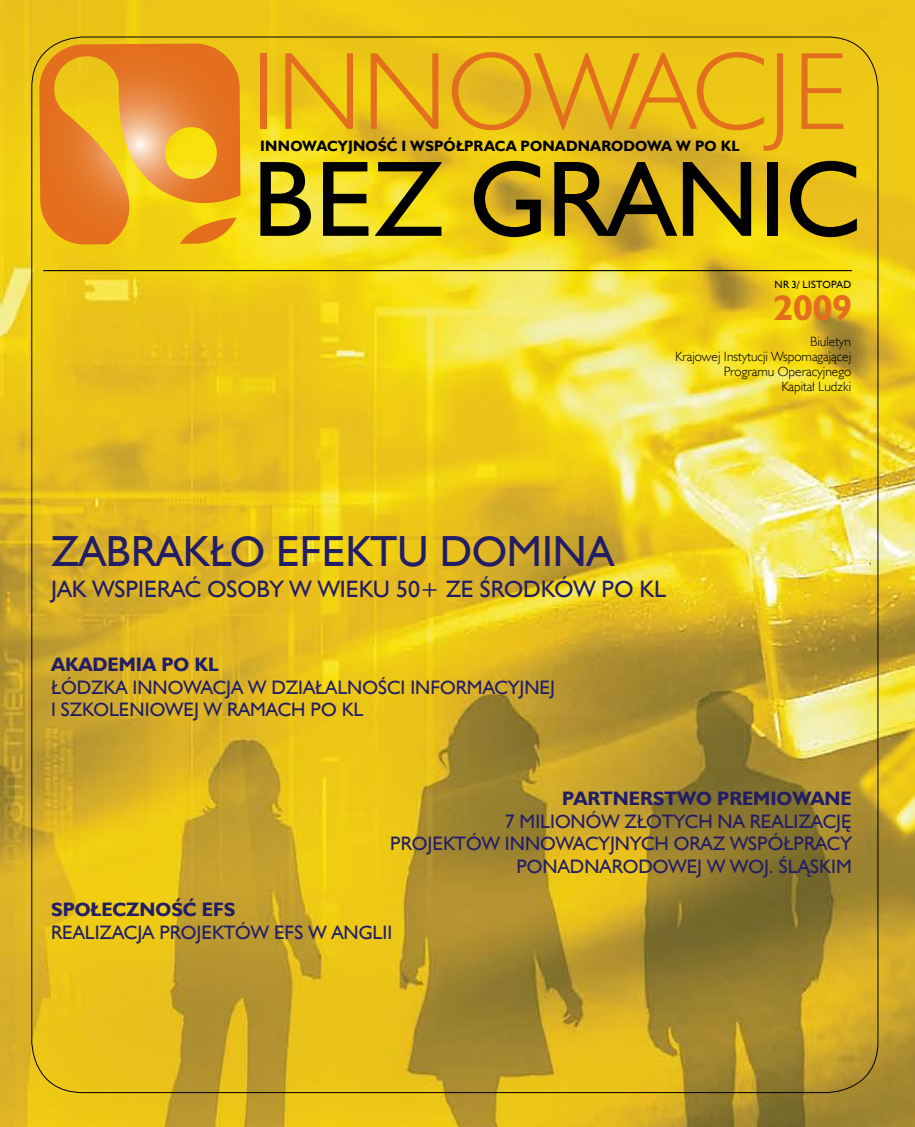
<style>
.page{position:relative;width:915px;height:1127px;background:#fff}
.page>*{position:absolute;margin:0;border:0;box-sizing:border-box;transform-origin:0 0}
.t1{font:110.55px "Humanst 521 Lt EU";color:#e36f1e}
.t2{font:108px "Humanst 521 EU";color:#000}
.t3{font:43.5px "Humanst 521 EU";color:#221d67}
.t4{font:700 36px "Humanst 521 EU";color:#e36f1e}
.t5{font:23.7px "Humanst 521 EU";color:#221d67}
.t6{font:19.5px/22.5px "Humanst 521 EU";color:#221d67}
.t7{font:700 19.5px "Humanst 521 EU";color:#221d67}
.t8{font:700 15px "Humanst 521 EU";letter-spacing:.01em;color:#000}
.t9{font:13.5px/15px "Humanst 521 Lt EU";color:#000;text-align:right}
.t10{font:10.5px "Humanst 521 EU";letter-spacing:.02em;color:#000}
</style>
<div class="page">
<img style="left:0;top:0;width:914px;height:1127px">
<hr style="left:43px;top:270px;width:808px;height:1px;background:#000">
<svg style="left:39px;top:44px;width:201px;height:201px"></svg>
<h1 class="t1" style="left:251px;top:23px;width:597px">Innowacje</h1>
<p class="t8" style="left:260px;top:136px;width:480px">INNOWACYJNOŚĆ I WSPÓŁPRACA PONADNARODOWA W PO KL</p>
<h2 class="t2" style="left:252px;top:132px;width:610px">BEZ GRANIC</h2>
<p class="t10" style="left:774px;top:278px;width:78px">NR 3/ LISTOPAD</p>
<h3 class="t4" style="left:773px;top:286px;width:80px">2009</h3>
<p class="t9" style="left:674px;top:333px;width:178px">Biuletyn<br>Krajowej Instytucji Wspomagającej<br>Programu Operacyjnego<br>Kapitał Ludzki</p>
<h3 class="t3" style="left:51px;top:524px;width:564px">ZABRAKŁO EFEKTU DOMINA</h3>
<p class="t5" style="left:51px;top:574px;width:616px">JAK WSPIERAĆ OSOBY W WIEKU 50+ ZE ŚRODKÓW PO KL</p>
<p class="t7" style="left:51px;top:652px;width:169px">AKADEMIA PO KL</p>
<p class="t6" style="left:51px;top:676px;width:505px">ŁÓDZKA INNOWACJA W DZIAŁALNOŚCI INFORMACYJNEJ<br>I SZKOLENIOWEJ W RAMACH PO KL</p>
<p class="t7" style="left:562px;top:787px;width:291px">PARTNERSTWO PREMIOWANE</p>
<p class="t6" style="left:390px;top:810px;width:463px;text-align:right">7 MILIONÓW ZŁOTYCH NA REALIZACJĘ<br>PROJEKTÓW INNOWACYJNYCH ORAZ WSPÓŁPRACY<br>PONADNARODOWEJ W WOJ. ŚLĄSKIM</p>
<p class="t7" style="left:51px;top:897px;width:186px">SPOŁECZNOŚĆ EFS</p>
<p class="t6" style="left:51px;top:921px;width:342px">REALIZACJA PROJEKTÓW EFS W ANGLII</p>
</div>
